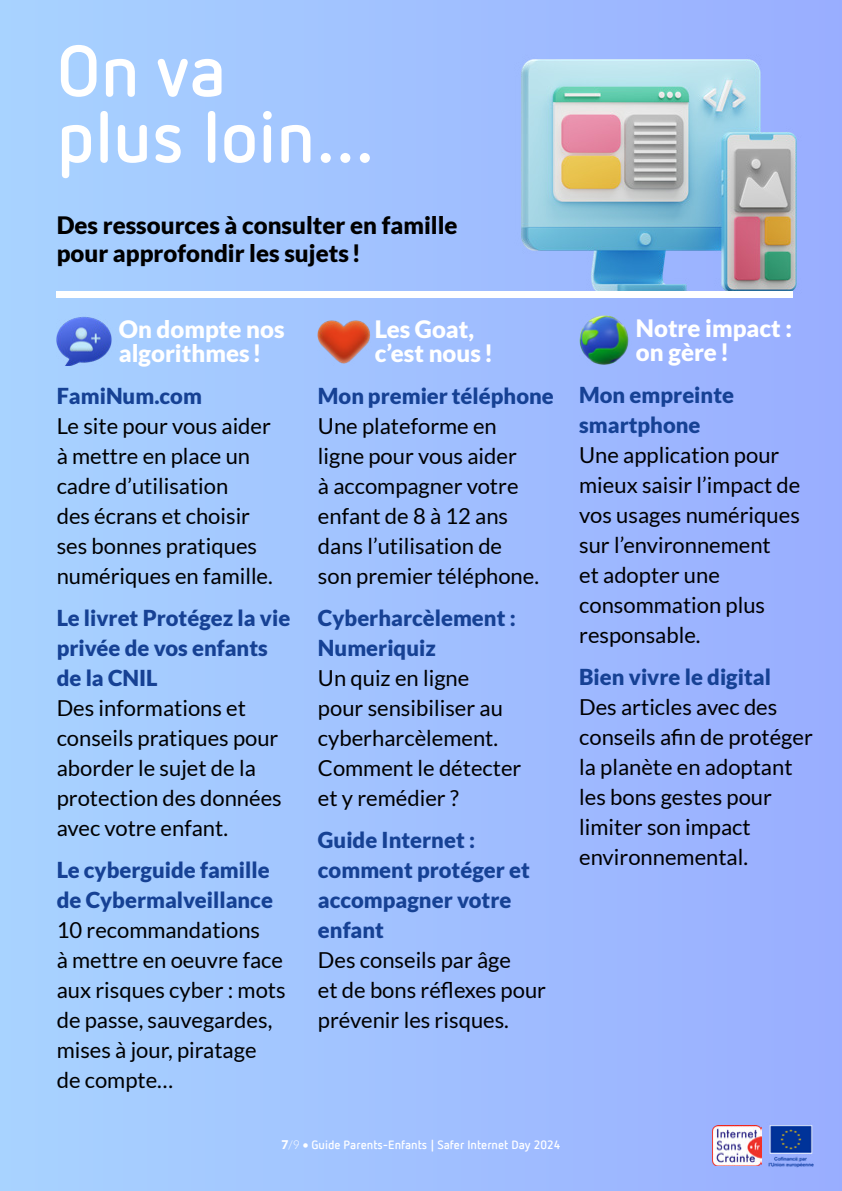
<style>
.page{position:relative;width:842px;height:1191px;background:#fff}
.page>*{position:absolute;margin:0;border:0;box-sizing:border-box;transform-origin:0 0}
.t1{font:700 72px/66px "ffnetto";color:#fff}
.t2{font:900 24px/24px "Lato";color:#fff}
.t3{font:900 24px/28px "Lato";color:#000}
.t4{font:22px/30px "Lato";color:#000}
.t5{font:900 22px/30px "Lato";color:#164194}
.t6{font:700 12px "ffnetto";color:#fff}
.s1{font-family:"Lato";font-weight:900}
.s2{font-family:"Lato";font-weight:300}
.s3{font-family:"Lato";font-weight:400}
</style>
<div class="page">
<div style="left:0;top:0;width:842px;height:1191px;background:linear-gradient(to right,#a8d3ff,#99adff)"></div>
<img style="left:766px;top:1120px;width:49px;height:51px">
<img style="left:712px;top:1125px;width:49px;height:40px">
<img style="left:57px;top:314px;width:62px;height:51px">
<img style="left:318px;top:314px;width:57px;height:51px">
<img style="left:579px;top:314px;width:57px;height:51px">
<img style="left:490px;top:32px;width:333px;height:281px">
<div style="left:57px;top:291px;width:736px;height:6px;background:#fff"></div>
<h1 class="t1" style="left:57px;top:34px;width:320px">On va<br>plus loin…</h1>
<p class="t3" style="left:57px;top:211px;width:402px">Des ressources à consulter en famille pour approfondir les sujets !</p>
<p class="t2" style="left:119px;top:316px;width:167px">On dompte nos algorithmes !</p>
<p class="t5" style="left:57px;top:380px;width:147px">FamiNum.com</p>
<p class="t4" style="left:57px;top:411px;width:218px">Le site pour vous aider à mettre en place un cadre d’utilisation<br>des écrans et choisir ses bonnes pratiques numériques en famille.</p>
<p class="t5" style="left:57px;top:602px;width:235px">Le livret Protégez la vie privée de vos enfants de la CNIL</p>
<p class="t4" style="left:57px;top:693px;width:227px">Des informations et conseils pratiques pour aborder le sujet de la protection des données avec votre enfant.</p>
<p class="t5" style="left:57px;top:854px;width:218px">Le cyberguide famille de Cybermalveillance</p>
<p class="t4" style="left:57px;top:915px;width:230px">10 recommandations<br>à mettre en oeuvre face aux risques cyber : mots de passe, sauvegardes, mises à jour, piratage de compte…</p>
<p class="t2" style="left:375px;top:317px;width:120px">Les Goat, c’est nous !</p>
<p class="t5" style="left:318px;top:380px;width:237px">Mon premier téléphone</p>
<p class="t4" style="left:318px;top:411px;width:223px">Une plateforme en ligne pour vous aider<br>à accompagner votre enfant de 8 à 12 ans dans l’utilisation de son premier téléphone.</p>
<p class="t5" style="left:318px;top:602px;width:199px">Cyberharcèlement :<br>Numeriquiz</p>
<p class="t4" style="left:318px;top:663px;width:205px">Un quiz en ligne<br>pour sensibiliser au cyberharcèlement.<br>Comment le détecter et y remédier ?</p>
<p class="t5" style="left:318px;top:824px;width:214px">Guide Internet : comment protéger et accompagner votre enfant</p>
<p class="t4" style="left:318px;top:945px;width:230px">Des conseils par âge<br>et de bons réflexes pour prévenir les risques.</p>
<p class="t6" style="left:282px;top:1136px;width:280px"><span class="s1">7</span><span class="s2">/9</span> <span class="s3">•</span> Guide Parents-Enfants | Safer Internet Day 2024</p>
<p class="t2" style="left:636px;top:316px;width:158px">Notre impact : on gère!</p>
<p class="t5" style="left:579px;top:379px;width:156px">Mon empreinte smartphone</p>
<p class="t4" style="left:579px;top:440px;width:223px">Une application pour mieux saisir l’impact de vos usages numériques sur l’environnement<br>et adopter une consommation plus responsable.</p>
<p class="t5" style="left:579px;top:661px;width:193px">Bien vivre le digital</p>
<p class="t4" style="left:579px;top:692px;width:235px">Des articles avec des conseils afin de protéger la planète en adoptant les bons gestes pour limiter son impact environnemental.</p>
</div>
